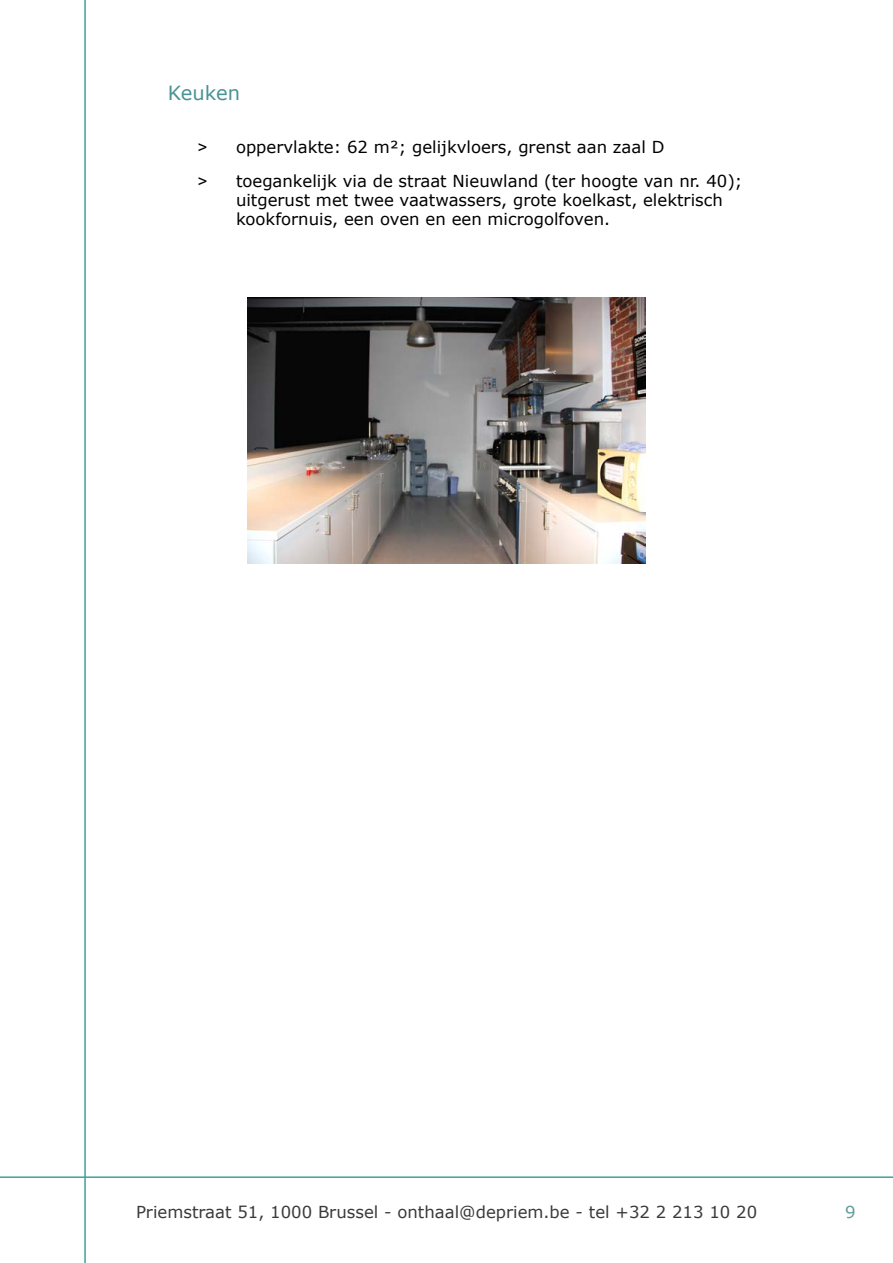
<style>
.page{position:relative;width:893px;height:1263px;background:#fff}
.page>*{position:absolute;margin:0;border:0;box-sizing:border-box;transform-origin:0 0}
.t1{font:19.5px "Verdana";color:#4a9394}
.t2{font:16.5px/33.9px "Verdana";color:#000}
.t3{font:16.5px "Verdana";color:#3a3a39}
.t4{font:16.5px "Verdana";color:#609c9d}
.s1{font-family:"Arial"}
</style>
<div class="page">
<hr style="left:0;top:1176px;width:893px;height:2px;background:#3da1a0">
<hr style="left:84px;top:0;width:2px;height:1263px;background:#3da1a0">
<img style="left:247px;top:298px;width:399px;height:265px">
<p class="t1" style="left:168px;top:80px;width:74px">Keuken</p>
<p class="t2" style="left:198px;top:130px;width:546px"><span class="s1">&gt;</span> oppervlakte: 62 m²; gelijkvloers, grenst aan zaal D<br><span class="s1">&gt;</span> toegankelijk via de straat Nieuwland (ter hoogte van nr. 40);</p>
<p class="t2" style="left:236px;top:191px;width:488px;line-height:18.9px">uitgerust met twee vaatwassers, grote koelkast, elektrisch kookfornuis, een oven en een microgolfoven.</p>
<p class="t3" style="left:136px;top:1202px;width:623px">Priemstraat 51, 1000 Brussel - onthaal@depriem.be - tel +32 2 213 10 20</p>
<p class="t4" style="left:845px;top:1202px;width:12px">9</p>
</div>
